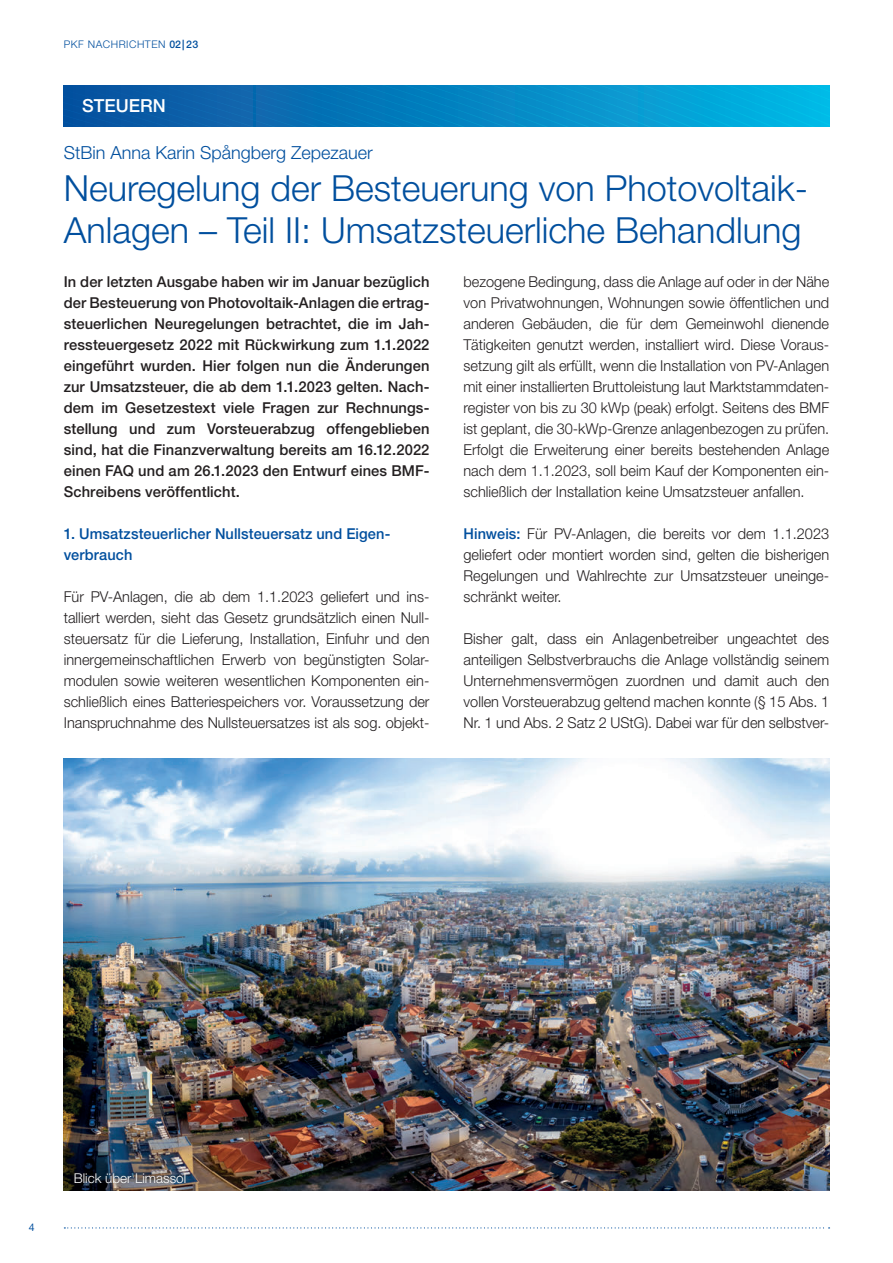
<style>
.page{position:relative;width:893px;height:1263px;background:#fff}
.page>*{position:absolute;margin:0;border:0;box-sizing:border-box;transform-origin:0 0}
.Headline{font:300 36px/42px "Helvetica Neue LT Std";color:#014f9e}
.Autor{font:300 18px "Helvetica Neue LT Std";color:#014f9e}
.Balken-Kategorie{font:500 18px "Helvetica Neue LT Std";color:#fff}
.Copy_Fließtext{font:300 15px/21px "Helvetica Neue LT Std";color:#231f20;text-align:justify}
.Copy_Fließtext-2{font:500 15px/21px "Helvetica Neue LT Std";letter-spacing:.01em;color:#231f20;text-align:justify}
.Zwischentitel{font:500 15px/21px "Helvetica Neue LT Std";letter-spacing:.01em;color:#014f9e}
.BU{font:300 13.5px "Helvetica Neue LT Std";color:#fff}
.t1{font:300 10.5px "Helvetica Neue LT Std";letter-spacing:.05em;color:#014f9e}
.t2{font:10.5px "Helvetica Neue LT Std";color:#014f9e}
.s1{font-weight:500}
.s2{font-weight:500;color:#014f9e}
</style>
<div class="page">
<img style="left:64px;top:758px;width:765px;height:432px">
<svg style="left:64px;top:1227px;width:766px;height:1px"></svg>
<svg style="left:64px;top:85px;width:765px;height:42px;background:#0682c0"></svg>
<div style="left:71px;top:1170px;width:118px;height:16px;background:#231f20;opacity:.75"></div>
<p class="t1" style="left:64px;top:38px;width:136px">PKF NACHRICHTEN <span class="s1">02 | 23</span></p>
<p class="Balken-Kategorie" style="left:82px;top:95px;width:85px">STEUERN</p>
<p class="Autor" style="left:64px;top:142px;width:311px">StBin Anna Karin Spångberg Zepezauer</p>
<p class="Headline" style="left:64px;top:167px;width:746px">Neuregelung der Besteuerung von Photovoltaik-<br>Anlagen – Teil II: Umsatzsteuerliche Behandlung</p>
<p class="Copy_Fließtext-2" style="left:64px;top:271px;width:367px">In der letzten Ausgabe haben wir im Januar bezüglich der Besteuerung von Photovoltaik-Anlagen die ertrag&shy;steuerlichen Neuregelungen betrachtet, die im Jah&shy;ressteuergesetz 2022 mit Rückwirkung zum 1.1.2022 eingeführt wurden. Hier folgen nun die Änderungen zur Umsatzsteuer, die ab dem 1.1.2023 gelten. Nach&shy;dem im Gesetzestext viele Fragen zur Rechnungs&shy;stellung und zum Vorsteuerabzug offengeblieben sind, hat die Finanzverwaltung bereits am 16.12.2022 einen FAQ und am 26.1.2023 den Entwurf eines BMF-Schreibens veröffentlicht.</p>
<p class="Zwischentitel" style="left:64px;top:523px;width:327px">1. Umsatzsteuerlicher Nullsteuersatz und Eigen&shy;verbrauch</p>
<p class="Copy_Fließtext" style="left:64px;top:585px;width:367px">Für PV-Anlagen, die ab dem 1.1.2023 geliefert und ins&shy;talliert werden, sieht das Gesetz grundsätzlich einen Null&shy;steuersatz für die Lieferung, Installation, Einfuhr und den innergemeinschaftlichen Erwerb von begünstigten Solar&shy;modulen sowie weiteren wesentlichen Komponenten ein&shy;schließlich eines Batteriespeichers vor. Voraussetzung der Inanspruchnahme des Nullsteuersatzes ist als sog. objekt-</p>
<p class="Copy_Fließtext" style="left:463px;top:270px;width:367px">bezogene Bedingung, dass die Anlage auf oder in der Nähe von Privatwohnungen, Wohnungen sowie öffentlichen und anderen Gebäuden, die für dem Gemeinwohl dienende Tätigkeiten genutzt werden, installiert wird. Diese Voraus&shy;setzung gilt als erfüllt, wenn die Installation von PV-Anlagen mit einer installierten Bruttoleistung laut Marktstammdaten&shy;register von bis zu 30 kWp (peak) erfolgt. Seitens des BMF ist geplant, die 30-kWp-Grenze anlagenbezogen zu prüfen.<br>Erfolgt die Erweiterung einer bereits bestehenden Anlage nach dem 1.1.2023, soll beim Kauf der Komponenten ein&shy;schließlich der Installation keine Umsatzsteuer anfallen.</p>
<p class="Copy_Fließtext" style="left:463px;top:522px;width:367px"><span class="s2">Hinweis:</span> Für PV-Anlagen, die bereits vor dem 1.1.2023 geliefert oder montiert worden sind, gelten die bisherigen Regelungen und Wahlrechte zur Umsatzsteuer uneinge&shy;schränkt weiter.</p>
<p class="Copy_Fließtext" style="left:463px;top:627px;width:367px">Bisher galt, dass ein Anlagenbetreiber ungeachtet des anteiligen Selbstverbrauchs die Anlage vollständig seinem Unternehmensvermögen zuordnen und damit auch den vollen Vorsteuerabzug geltend machen konnte (§ 15 Abs. 1<br>Nr. 1 und Abs. 2 Satz 2 UStG). Dabei war für den selbstver-</p>
<p class="t2" style="left:29px;top:1220px;width:7px">4</p>
<p class="BU" style="left:74px;top:1170px;width:114px">Blick über Limassol</p>
</div>
